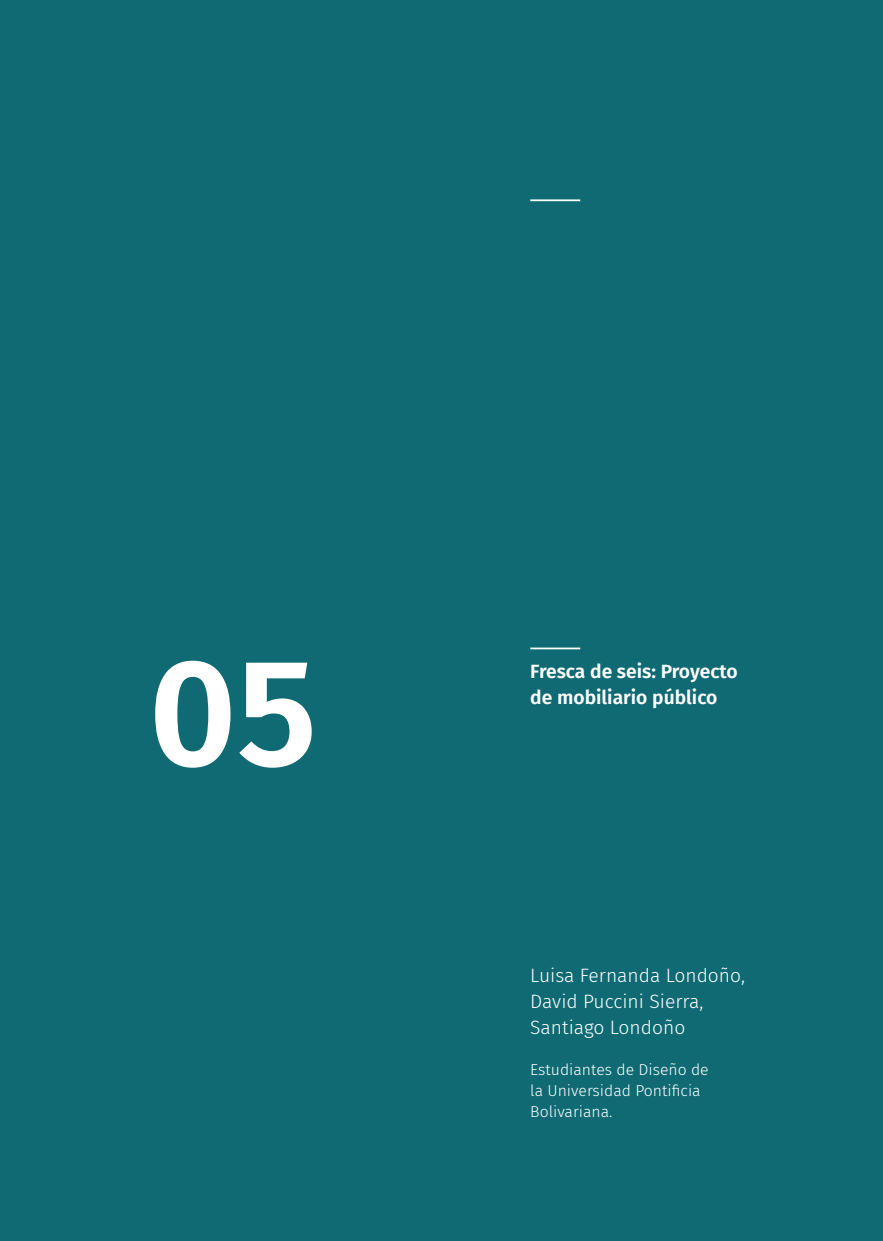
<style>
.page{position:relative;width:883px;height:1241px;background:#fff}
.page>*{position:absolute;margin:0;border:0;box-sizing:border-box;transform-origin:0 0}
.t1{font:600 152.08px "Fira Sans";color:#fff}
.t2{font:300 19.25px/26.2px "Fira Sans";color:#fff}
.t3{font:600 19.25px/26.2px "Fira Sans";color:#fff}
.t4{font:300 15.75px/21px "Fira Sans";color:#fff}
</style>
<div class="page">
<div style="left:0;top:0;width:883px;height:1240px;background:#0f6a73"></div>
<hr style="left:530px;top:647px;width:50px;height:2px;background:#fff">
<hr style="left:530px;top:199px;width:50px;height:2px;background:#fff">
<p class="t1" style="left:149px;top:587px;width:170px">05</p>
<p class="t3" style="left:530px;top:657px;width:209px">Fresca de seis: Proyecto de mobiliario público</p>
<p class="t2" style="left:530px;top:961px;width:216px">Luisa Fernanda Londoño,<br>David Puccini Sierra,<br>Santiago Londoño</p>
<p class="t4" style="left:530px;top:1058px;width:180px">Estudiantes de Diseño de la Universidad Pontificia<br>Bolivariana.</p>
</div>
